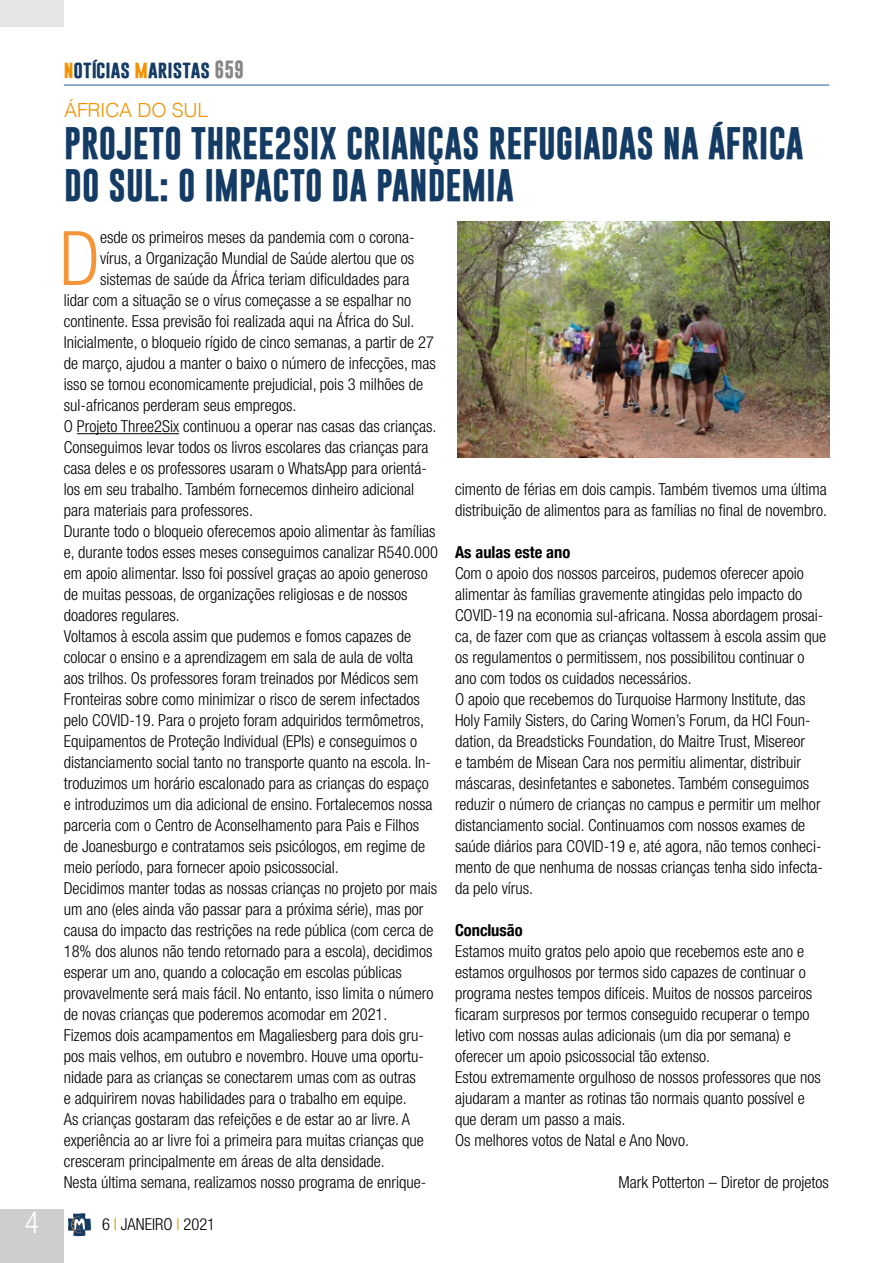
<style>
.page{position:relative;width:893px;height:1263px;background:#fff}
.page>*{position:absolute;margin:0;border:0;box-sizing:border-box;transform-origin:0 0}
.t1{font:300 condensed 75.3px "Helvetica Neue";color:#f49638}
.t2{font:700 33px/42px "Gobold";color:#133b64}
.t3{font:300 condensed 30px "Helvetica Neue";color:#fff}
.t4{font:300 19.5px "Helvetica";letter-spacing:-.015em;color:#f39200}
.t5{font:700 18px "Gobold";color:#133b64}
.t6{font:300 condensed 16.5px/21px "Helvetica Neue";color:#000}
.t7{font:700 condensed 16.5px "Helvetica Neue";color:#000}
.s1{color:#f39200}
.s2{color:#878787}
</style>
<div class="page">
<div style="left:0;top:1209px;width:64px;height:54px;background:#cfcece"></div>
<hr style="left:64px;top:85px;width:765px;height:1px;background:#275b9b">
<svg style="left:68px;top:1213px;width:23px;height:23px"></svg>
<div style="left:0;top:0;width:64px;height:27px;background:#e6e5e5"></div>
<hr style="left:77px;top:433px;width:102px;height:1px;background:#000">
<img style="left:458px;top:222px;width:371px;height:235px">
<h3 class="t3" style="left:25px;top:1205px;width:16px">4</h3>
<p class="t5" style="left:64px;top:57px;width:182px"><span class="s1">n</span>otícias <span class="s1">m</span>aristas <span class="s2">659</span></p>
<p class="t4" style="left:64px;top:93px;width:145px">ÁFRICA DO SUL</p>
<h2 class="t2" style="left:64px;top:122px;width:741px">PROJETO THREE2SIX CRIANÇAS REFUGIADAS NA ÁFRICA<br>DO SUL: O IMPACTO DA PANDEMIA</h2>
<h1 class="t1" style="left:60px;top:215px;width:42px">D</h1>
<p class="t6" style="left:100px;top:227px;width:316px">esde os primeiros meses da pandemia com o corona-</p>
<p class="t6" style="left:100px;top:248px;width:316px">vírus, a Organização Mundial de Saúde alertou que os</p>
<p class="t6" style="left:100px;top:269px;width:311px">sistemas de saúde da África teriam dificuldades para</p>
<p class="t6" style="left:64px;top:290px;width:349px">lidar com a situação se o vírus começasse a se espalhar no</p>
<p class="t6" style="left:64px;top:311px;width:352px">continente. Essa previsão foi realizada aqui na África do Sul.</p>
<p class="t6" style="left:64px;top:332px;width:372px">Inicialmente, o bloqueio rígido de cinco semanas, a partir de 27</p>
<p class="t6" style="left:64px;top:353px;width:374px">de março, ajudou a manter o baixo o número de infecções, mas</p>
<p class="t6" style="left:64px;top:374px;width:361px">isso se tornou economicamente prejudicial, pois 3 milhões de</p>
<p class="t6" style="left:64px;top:395px;width:234px">sul-africanos perderam seus empregos.</p>
<p class="t6" style="left:64px;top:416px;width:374px">O Projeto Three2Six continuou a operar nas casas das crianças.</p>
<p class="t6" style="left:64px;top:437px;width:366px">Conseguimos levar todos os livros escolares das crianças para</p>
<p class="t6" style="left:64px;top:458px;width:365px">casa deles e os professores usaram o WhatsApp para orientá-</p>
<p class="t6" style="left:64px;top:479px;width:352px">los em seu trabalho. Também fornecemos dinheiro adicional</p>
<p class="t6" style="left:64px;top:500px;width:191px">para materiais para professores.</p>
<p class="t6" style="left:64px;top:521px;width:373px">Durante todo o bloqueio oferecemos apoio alimentar às famílias</p>
<p class="t6" style="left:64px;top:542px;width:376px">e, durante todos esses meses conseguimos canalizar R540.000</p>
<p class="t6" style="left:64px;top:563px;width:365px">em apoio alimentar. Isso foi possível graças ao apoio generoso</p>
<p class="t6" style="left:64px;top:584px;width:345px">de muitas pessoas, de organizações religiosas e de nossos</p>
<p class="t6" style="left:64px;top:605px;width:118px">doadores regulares.</p>
<p class="t6" style="left:64px;top:626px;width:349px">Voltamos à escola assim que pudemos e fomos capazes de</p>
<p class="t6" style="left:64px;top:647px;width:351px">colocar o ensino e a aprendizagem em sala de aula de volta</p>
<p class="t6" style="left:64px;top:668px;width:356px">aos trilhos. Os professores foram treinados por Médicos sem</p>
<p class="t6" style="left:64px;top:689px;width:358px">Fronteiras sobre como minimizar o risco de serem infectados</p>
<p class="t6" style="left:64px;top:710px;width:362px">pelo COVID-19. Para o projeto foram adquiridos termômetros,</p>
<p class="t6" style="left:64px;top:731px;width:355px">Equipamentos de Proteção Individual (EPIs) e conseguimos o</p>
<p class="t6" style="left:64px;top:752px;width:369px">distanciamento social tanto no transporte quanto na escola. In-</p>
<p class="t6" style="left:64px;top:773px;width:366px">troduzimos um horário escalonado para as crianças do espaço</p>
<p class="t6" style="left:64px;top:794px;width:370px">e introduzimos um dia adicional de ensino. Fortalecemos nossa</p>
<p class="t6" style="left:64px;top:815px;width:357px">parceria com o Centro de Aconselhamento para Pais e Filhos</p>
<p class="t6" style="left:64px;top:836px;width:363px">de Joanesburgo e contratamos seis psicólogos, em regime de</p>
<p class="t6" style="left:64px;top:857px;width:276px">meio período, para fornecer apoio psicossocial.</p>
<p class="t6" style="left:64px;top:878px;width:375px">Decidimos manter todas as nossas crianças no projeto por mais</p>
<p class="t6" style="left:64px;top:899px;width:361px">um ano (eles ainda vão passar para a próxima série), mas por</p>
<p class="t6" style="left:64px;top:920px;width:371px">causa do impacto das restrições na rede pública (com cerca de</p>
<p class="t6" style="left:64px;top:941px;width:370px">18% dos alunos não tendo retornado para a escola), decidimos</p>
<p class="t6" style="left:64px;top:962px;width:340px">esperar um ano, quando a colocação em escolas públicas</p>
<p class="t6" style="left:64px;top:983px;width:371px">provavelmente será mais fácil. No entanto, isso limita o número</p>
<p class="t6" style="left:64px;top:1004px;width:325px">de novas crianças que poderemos acomodar em 2021.</p>
<p class="t6" style="left:64px;top:1025px;width:362px">Fizemos dois acampamentos em Magaliesberg para dois gru-</p>
<p class="t6" style="left:64px;top:1046px;width:362px">pos mais velhos, em outubro e novembro. Houve uma oportu-</p>
<p class="t6" style="left:64px;top:1067px;width:354px">nidade para as crianças se conectarem umas com as outras</p>
<p class="t6" style="left:64px;top:1088px;width:344px">e adquirirem novas habilidades para o trabalho em equipe.</p>
<p class="t6" style="left:64px;top:1109px;width:348px">As crianças gostaram das refeições e de estar ao ar livre. A</p>
<p class="t6" style="left:64px;top:1130px;width:362px">experiência ao ar livre foi a primeira para muitas crianças que</p>
<p class="t6" style="left:64px;top:1151px;width:322px">cresceram principalmente em áreas de alta densidade.</p>
<p class="t6" style="left:64px;top:1172px;width:364px">Nesta última semana, realizamos nosso programa de enrique-</p>
<p class="t6" style="left:102px;top:1214px;width:115px">6 <span class="s1">I</span> JANEIRO <span class="s1">I</span> 2021</p>
<p class="t6" style="left:455px;top:479px;width:374px">cimento de férias em dois campis. Também tivemos uma última distribuição de alimentos para as famílias no final de novembro.</p>
<p class="t7" style="left:455px;top:539px;width:117px">As aulas este ano</p>
<p class="t6" style="left:455px;top:563px;width:373px">Com o apoio dos nossos parceiros, pudemos oferecer apoio alimentar às famílias gravemente atingidas pelo impacto do COVID-19 na economia sul-africana. Nossa abordagem prosai&shy;ca, de fazer com que as crianças voltassem à escola assim que os regulamentos o permitissem, nos possibilitou continuar o ano com todos os cuidados necessários.<br>O apoio que recebemos do Turquoise Harmony Institute, das Holy Family Sisters, do Caring Women’s Forum, da HCI Foun&shy;dation, da Breadsticks Foundation, do Maitre Trust, Misereor<br>e também de Misean Cara nos permitiu alimentar, distribuir máscaras, desinfetantes e sabonetes. Também conseguimos reduzir o número de crianças no campus e permitir um melhor distanciamento social. Continuamos com nossos exames de saúde diários para COVID-19 e, até agora, não temos conheci&shy;mento de que nenhuma de nossas crianças tenha sido infecta&shy;da pelo vírus.</p>
<p class="t7" style="left:455px;top:917px;width:69px">Conclusão</p>
<p class="t6" style="left:455px;top:941px;width:367px">Estamos muito gratos pelo apoio que recebemos este ano e estamos orgulhosos por termos sido capazes de continuar o programa nestes tempos difíceis. Muitos de nossos parceiros ficaram surpresos por termos conseguido recuperar o tempo letivo com nossas aulas adicionais (um dia por semana) e oferecer um apoio psicossocial tão extenso.<br>Estou extremamente orgulhoso de nossos professores que nos ajudaram a manter as rotinas tão normais quanto possível e que deram um passo a mais.<br>Os melhores votos de Natal e Ano Novo.</p>
<p class="t6" style="left:618px;top:1172px;width:212px">Mark Potterton – Diretor de projetos</p>
</div>
